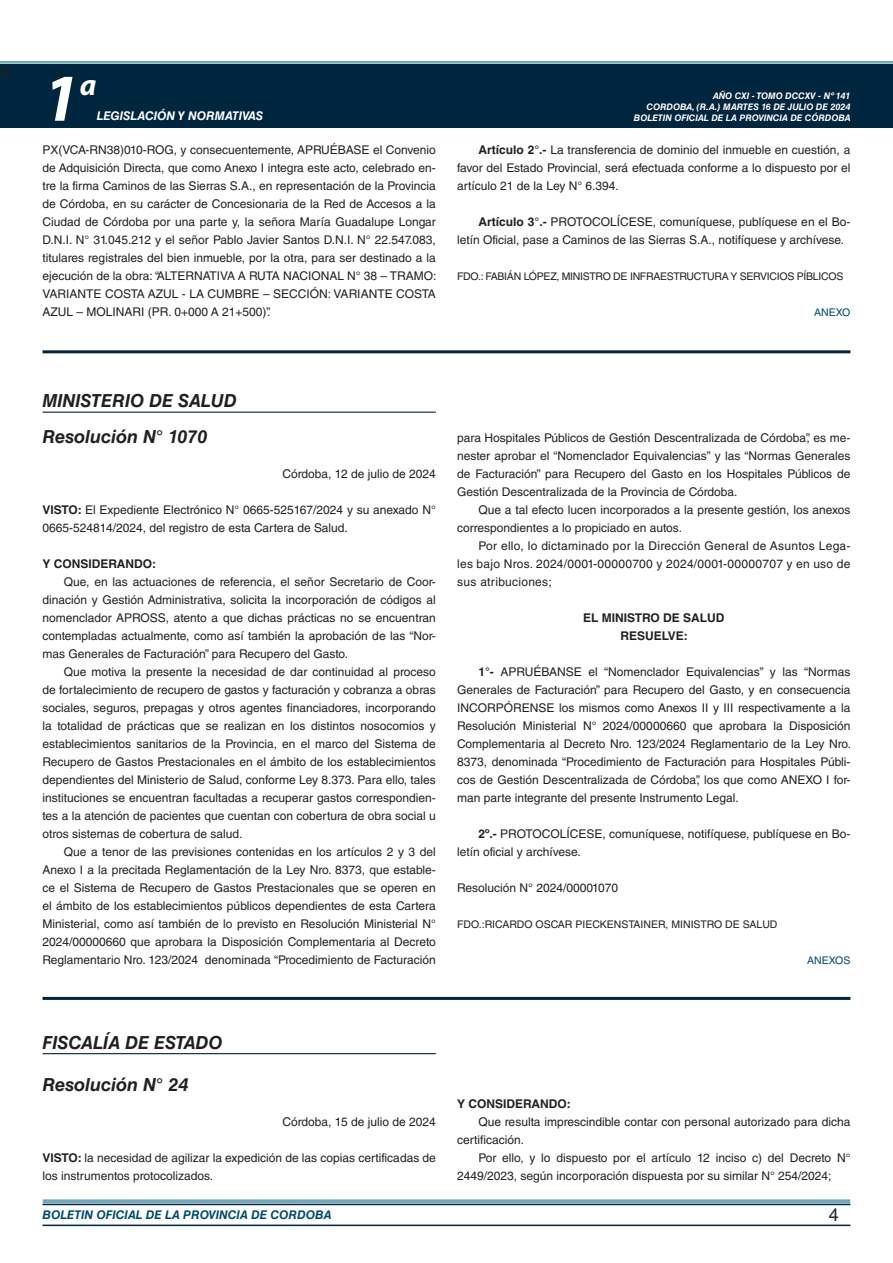
<style>
.page{position:relative;width:893px;height:1263px;background:#fff}
.page>*{position:absolute;margin:0;border:0;box-sizing:border-box;transform-origin:0 0}
.t1{font:italic 700 67.5px "Myriad Pro";color:#fff}
.t2{font:italic 700 30px "Myriad Pro";color:#fff}
.NOMBRE_DE_MINISTERIO{font:italic 700 18px "Helvetica LT Std";color:#231f20}
.t3{font:18px "Minion Pro";color:#231f20}
.t4{font:18px "Helvetica LT Std";color:#231f20}
.TEXTO_BASE{font:12px/18px "Helvetica LT Std";color:#231f20;text-align:justify}
.FECHA{font:12px "Helvetica LT Std";color:#231f20}
.t5{font:italic 700 12px "Helvetica LT Std";color:#004b6c}
.TEXTO_BASE-2{font:700 12px "Helvetica LT Std";color:#231f20}
.RESUELVE{font:700 12px "Helvetica LT Std";color:#231f20}
.t6{font:italic 700 12px "Helvetica LT Std";color:#fff}
.FIRMA{font:10.5px "Helvetica LT Std";letter-spacing:-.025em;color:#231f20}
.FIRMA-2{font:10.5px "Helvetica LT Std";color:#231f20}
.ANEXO{font:10.5px "Helvetica LT Std";color:#004b6c}
.t7{font:italic 700 9px/10.8px "Helvetica LT Std";color:#fff;text-align:right}
.s1{font-weight:700}
</style>
<div class="page">
<div style="left:0;top:61px;width:893px;height:6px;background:#fff;opacity:.75"></div>
<div style="left:0;top:64px;width:893px;height:64px;background:#00263f"></div>
<hr style="left:43px;top:1224px;width:807px;height:2px;background:#00263f">
<div style="left:42px;top:1198px;width:809px;height:8px;background:#fff;opacity:.75"></div>
<hr style="left:43px;top:350px;width:807px;height:3px;background:#00263f">
<hr style="left:43px;top:412px;width:393px;height:1px;background:#00263f">
<hr style="left:43px;top:997px;width:807px;height:3px;background:#00263f">
<hr style="left:43px;top:1053px;width:393px;height:1px;background:#00263f">
<h3 class="t3" style="left:0;top:59px;width:10px">4</h3>
<h1 class="t1" style="left:43px;top:54px;width:38px">1</h1>
<h2 class="t2" style="left:80px;top:66px;width:18px">a</h2>
<p class="t6" style="left:97px;top:109px;width:168px">LEGISLACIÓN Y NORMATIVAS</p>
<p class="t7" style="left:634px;top:91px;width:218px">AÑO CXI - TOMO DCCXV - Nº 141<br>CORDOBA, (R.A.) MARTES 16 DE JULIO DE 2024<br>BOLETIN OFICIAL DE LA PROVINCIA DE CÓRDOBA</p>
<p class="TEXTO_BASE" style="left:43px;top:141px;width:395px">PX(VCA-RN38)010-ROG, y consecuentemente, APRUÉBASE el Convenio de Adquisición Directa, que como Anexo I integra este acto, celebrado en&shy;tre la firma Caminos de las Sierras S.A., en representación de la Provincia de Córdoba, en su carácter de Concesionaria de la Red de Accesos a la Ciudad de Córdoba por una parte y, la señora María Guadalupe Longar D.N.I. N° 31.045.212 y el señor Pablo Javier Santos D.N.I. N° 22.547.083, titulares registrales del bien inmueble, por la otra, para ser destinado a la ejecución de la obra: “ALTERNATIVA A RUTA NACIONAL N° 38 – TRAMO:<br>VARIANTE COSTA AZUL - LA CUMBRE – SECCIÓN: VARIANTE COSTA AZUL – MOLINARI (PR. 0+000 A 21+500)”.</p>
<p class="TEXTO_BASE" style="left:457px;top:141px;width:395px;text-indent:21px"><span class="s1">Artículo 2°.-</span> La transferencia de dominio del inmueble en cuestión, a favor del Estado Provincial, será efectuada conforme a lo dispuesto por el artículo 21 de la Ley N° 6.394.</p>
<p class="TEXTO_BASE" style="left:457px;top:213px;width:395px;text-indent:21px"><span class="s1">Artículo 3°.-</span> PROTOCOLÍCESE, comuníquese, publíquese en el Bo&shy;letín Oficial, pase a Caminos de las Sierras S.A., notifíquese y archívese.</p>
<p class="FIRMA" style="left:457px;top:270px;width:388px">FDO.: FABIÁN LÓPEZ, MINISTRO DE INFRAESTRUCTURA Y SERVICIOS PÍBLICOS</p>
<p class="ANEXO" style="left:814px;top:306px;width:38px">ANEXO</p>
<p class="NOMBRE_DE_MINISTERIO" style="left:43px;top:390px;width:196px">MINISTERIO DE SALUD</p>
<p class="NOMBRE_DE_MINISTERIO" style="left:43px;top:426px;width:166px">Resolución N° 1070</p>
<p class="FECHA" style="left:283px;top:467px;width:155px">Córdoba, 12 de julio de 2024</p>
<p class="TEXTO_BASE" style="left:43px;top:501px;width:395px"><span class="s1">VISTO:</span> El Expediente Electrónico N° 0665-525167/2024 y su anexado N°<br>0665-524814/2024, del registro de esta Cartera de Salud.</p>
<p class="TEXTO_BASE-2" style="left:43px;top:556px;width:115px">Y CONSIDERANDO:</p>
<p class="TEXTO_BASE" style="left:43px;top:573px;width:395px;text-indent:21px">Que, en las actuaciones de referencia, el señor Secretario de Coor&shy;dinación y Gestión Administrativa, solicita la incorporación de códigos al nomenclador APROSS, atento a que dichas prácticas no se encuentran contempladas actualmente, como así también la aprobación de las “Nor&shy;mas Generales de Facturación” para Recupero del Gasto.</p>
<p class="TEXTO_BASE" style="left:43px;top:663px;width:395px;text-indent:21px">Que motiva la presente la necesidad de dar continuidad al proceso de fortalecimiento de recupero de gastos y facturación y cobranza a obras sociales, seguros, prepagas y otros agentes financiadores, incorporando la totalidad de prácticas que se realizan en los distintos nosocomios y establecimientos sanitarios de la Provincia, en el marco del Sistema de Recupero de Gastos Prestacionales en el ámbito de los establecimientos dependientes del Ministerio de Salud, conforme Ley 8.373. Para ello, tales instituciones se encuentran facultadas a recuperar gastos correspondien&shy;tes a la atención de pacientes que cuentan con cobertura de obra social u otros sistemas de cobertura de salud.</p>
<p class="TEXTO_BASE" style="left:43px;top:843px;width:395px;text-indent:21px">Que a tenor de las previsiones contenidas en los artículos 2 y 3 del Anexo I a la precitada Reglamentación de la Ley Nro. 8373, que estable&shy;ce el Sistema de Recupero de Gastos Prestacionales que se operen en el ámbito de los establecimientos públicos dependientes de esta Cartera Ministerial, como así también de lo previsto en Resolución Ministerial N° 2024/00000660 que aprobara la Disposición Complementaria al Decreto Reglamentario Nro. 123/2024 denominada “Procedimiento de Facturación</p>
<p class="TEXTO_BASE" style="left:457px;top:429px;width:395px">para Hospitales Públicos de Gestión Descentralizada de Córdoba”, es me&shy;nester aprobar el “Nomenclador Equivalencias” y las “Normas Generales de Facturación” para Recupero del Gasto en los Hospitales Públicos de Gestión Descentralizada de la Provincia de Córdoba.</p>
<p class="TEXTO_BASE" style="left:457px;top:501px;width:395px;text-indent:21px">Que a tal efecto lucen incorporados a la presente gestión, los anexos correspondientes a lo propiciado en autos.</p>
<p class="TEXTO_BASE" style="left:457px;top:537px;width:395px;text-indent:21px">Por ello, lo dictaminado por la Dirección General de Asuntos Lega&shy;les bajo Nros. 2024/0001-00000700 y 2024/0001-00000707 y en uso de sus atribuciones;</p>
<p class="RESUELVE" style="left:583px;top:610px;width:143px">EL MINISTRO DE SALUD</p>
<p class="RESUELVE" style="left:620px;top:628px;width:69px">RESUELVE:</p>
<p class="TEXTO_BASE" style="left:457px;top:663px;width:396px;text-indent:21px"><span class="s1">1°-</span> APRUÉBANSE el “Nomenclador Equivalencias” y las “Normas Generales de Facturación” para Recupero del Gasto, y en consecuencia INCORPÓRENSE los mismos como Anexos II y III respectivamente a la Resolución Ministerial N° 2024/00000660 que aprobara la Disposición Complementaria al Decreto Nro. 123/2024 Reglamentario de la Ley Nro.<br>8373, denominada “Procedimiento de Facturación para Hospitales Públi&shy;cos de Gestión Descentralizada de Córdoba”, los que como ANEXO I for&shy;man parte integrante del presente Instrumento Legal.</p>
<p class="TEXTO_BASE" style="left:457px;top:825px;width:395px;text-indent:21px"><span class="s1">2º.-</span> PROTOCOLÍCESE, comuníquese, notifíquese, publíquese en Bo&shy;letín oficial y archívese.</p>
<p class="TEXTO_BASE" style="left:457px;top:879px;width:163px">Resolución N° 2024/00001070</p>
<p class="FIRMA-2" style="left:457px;top:918px;width:322px">FDO.:RICARDO OSCAR PIECKENSTAINER, MINISTRO DE SALUD</p>
<p class="ANEXO" style="left:807px;top:954px;width:45px">ANEXOS</p>
<p class="NOMBRE_DE_MINISTERIO" style="left:43px;top:1031px;width:182px">FISCALÍA DE ESTADO</p>
<p class="NOMBRE_DE_MINISTERIO" style="left:43px;top:1074px;width:147px">Resolución N° 24</p>
<p class="FECHA" style="left:283px;top:1115px;width:155px">Córdoba, 15 de julio de 2024</p>
<p class="TEXTO_BASE" style="left:43px;top:1149px;width:395px"><span class="s1">VISTO:</span> la necesidad de agilizar la expedición de las copias certificadas de los instrumentos protocolizados.</p>
<p class="TEXTO_BASE-2" style="left:457px;top:1096px;width:115px">Y CONSIDERANDO:</p>
<p class="TEXTO_BASE" style="left:457px;top:1113px;width:395px;text-indent:21px">Que resulta imprescindible contar con personal autorizado para dicha certificación.</p>
<p class="TEXTO_BASE" style="left:457px;top:1149px;width:395px;text-indent:21px">Por ello, y lo dispuesto por el artículo 12 inciso c) del Decreto N°<br>2449/2023, según incorporación dispuesta por su similar N° 254/2024;</p>
<p class="t5" style="left:43px;top:1208px;width:290px">BOLETIN OFICIAL DE LA PROVINCIA DE CORDOBA</p>
<h3 class="t4" style="left:829px;top:1204px;width:12px">4</h3>
</div>
